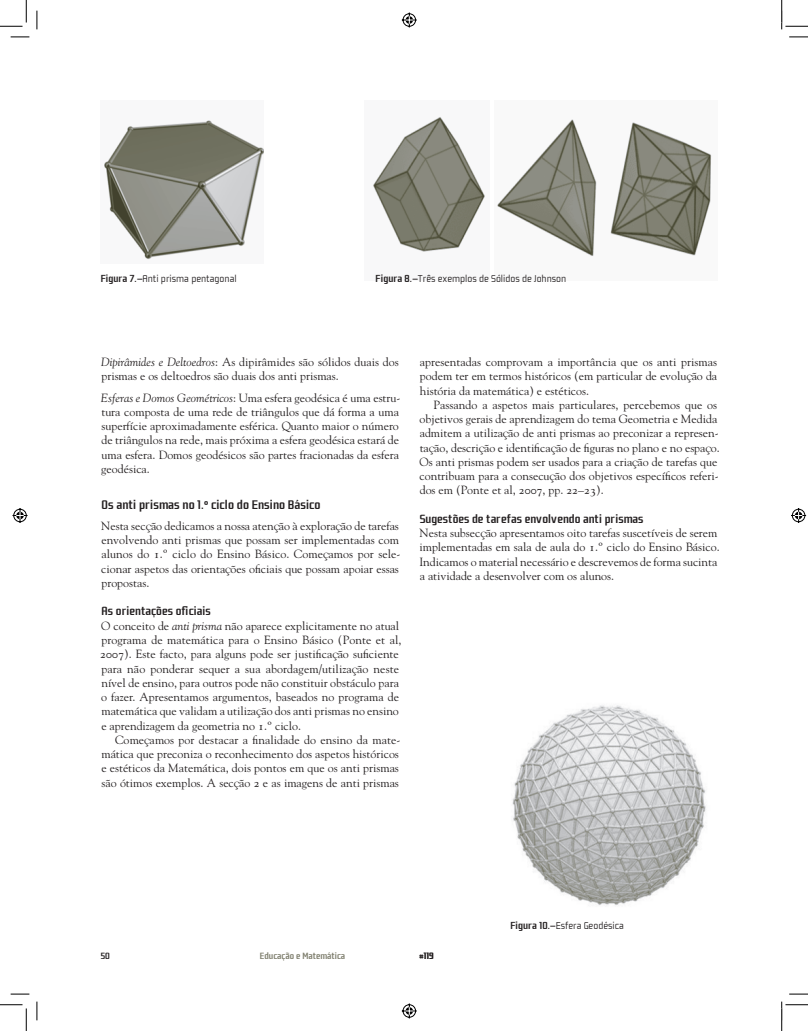
<style>
.page{position:relative;width:808px;height:1031px;background:#fff}
.page>*{position:absolute;margin:0;border:0;box-sizing:border-box;transform-origin:0 0}
.t1{font:500 13.75px "Fragma";color:#231f20}
.t2{font:500 13.12px "Fragma";color:#231f20}
.t3{font:11.88px/14.2px "Goudy Std";color:#231f20}
.t4{font:300 11.25px "Fragma";color:#231f20}
.t5{font:500 10px "Fragma";color:#7e7e6d}
.t6{font:900 10px "Fragma";color:#231f20}
.t7{font:500 10px "Fragma";color:#231f20}
.s1{font-weight:500}
.s2{font-style:italic}
</style>
<div class="page">
<img style="left:104px;top:120px;width:159px;height:140px">
<img style="left:373px;top:117px;width:112px;height:135px">
<img style="left:497px;top:119px;width:100px;height:137px">
<img style="left:610px;top:122px;width:102px;height:134px">
<img style="left:512px;top:705px;width:194px;height:201px">
<svg style="left:11px;top:36px;width:18px;height:2px"></svg>
<svg style="left:789px;top:36px;width:18px;height:2px"></svg>
<svg style="left:11px;top:993px;width:18px;height:1px"></svg>
<svg style="left:789px;top:993px;width:18px;height:1px"></svg>
<svg style="left:36px;top:11px;width:2px;height:18px"></svg>
<svg style="left:36px;top:1001px;width:2px;height:19px"></svg>
<svg style="left:0;top:0;width:27px;height:27px"></svg>
<svg style="left:0;top:1004px;width:27px;height:26px"></svg>
<svg style="left:781px;top:0;width:26px;height:29px"></svg>
<svg style="left:781px;top:1001px;width:26px;height:29px"></svg>
<svg style="left:401px;top:12px;width:16px;height:16px"></svg>
<svg style="left:401px;top:1003px;width:16px;height:16px"></svg>
<svg style="left:12px;top:508px;width:16px;height:15px"></svg>
<svg style="left:791px;top:508px;width:16px;height:15px"></svg>
<p class="t4" style="left:101px;top:273px;width:137px"><span class="s1">Figura 7.—</span>Anti prisma pentagonal</p>
<p class="t4" style="left:375px;top:273px;width:192px"><span class="s1">Figura 8.—</span>Três exemplos de Sólidos de Johnson</p>
<p class="t3" style="left:101px;top:355px;width:299px"><span class="s2">Dipirâmides e Deltoedros</span>: As dipirâmides são sólidos duais dos prismas e os deltoedros são duais dos anti prismas.</p>
<p class="t3" style="left:101px;top:391px;width:301px"><span class="s2">Esferas e Domos Geométricos</span>: Uma esfera geodésica é uma estru&shy;tura composta de uma rede de triângulos que dá forma a uma superfície aproximadamente esférica. Quanto maior o número de triângulos na rede, mais próxima a esfera geodésica estará de uma esfera. Domos geodésicos são partes fracionadas da esfera geodésica.</p>
<p class="t1" style="left:102px;top:497px;width:220px">Os anti prismas no 1.º ciclo do Ensino Básico</p>
<p class="t3" style="left:101px;top:519px;width:300px">N esta secção dedicamos a nossa atenção à exploração de tarefas envolvendo anti prismas que possam ser implementadas com alunos do 1.º ciclo do Ensino Básico. Começamos por sele&shy;cionar aspetos das orientações oficiais que possam apoiar essas propostas.</p>
<p class="t2" style="left:102px;top:604px;width:111px">As orientações oficiais</p>
<p class="t3" style="left:100px;top:619px;width:303px">O conceito de <span class="s2">anti prisma</span> não aparece explicitamente no atual programa de matemática para o Ensino Básico (Ponte et al, 2007). Este facto, para alguns pode ser justificação suficiente para não ponderar sequer a sua abordagem/utilização neste nível de ensino, para outros pode não constituir obstáculo para o fazer. Apresentamos argumentos, baseados no programa de matemática que validam a utilização dos anti prismas no ensino e aprendizagem da geometria no 1.º ciclo.</p>
<p class="t3" style="left:101px;top:733px;width:300px;text-indent:14px">Começamos por destacar a finalidade do ensino da mate&shy;mática que preconiza o reconhecimento dos aspetos históricos e estéticos da Matemática, dois pontos em que os anti prismas são ótimos exemplos. A secção 2 e as imagens de anti prismas</p>
<p class="t3" style="left:419px;top:355px;width:299px;text-align:justify">apresentadas comprovam a importância que os anti prismas podem ter em termos históricos (em particular de evolução da história da matemática) e estéticos.</p>
<p class="t3" style="left:419px;top:398px;width:301px;text-indent:14px">Passando a aspetos mais particulares, percebemos que os objetivos gerais de aprendizagem do tema Geometria e Medida admitem a utilização de anti prismas ao preconizar a represen&shy;tação, descrição e identificação de figuras no plano e no espaço.<br>Os anti prismas podem ser usados para a criação de tarefas que contribuam para a consecução dos objetivos específicos referi&shy;dos em (Ponte et al, 2007, pp. 22–23).</p>
<p class="t2" style="left:419px;top:512px;width:225px">Sugestões de tarefas envolvendo anti prismas</p>
<p class="t3" style="left:419px;top:526px;width:302px">N esta subsecção apresentamos oito tarefas suscetíveis de serem implementadas em sala de aula do 1.º ciclo do Ensino Básico.<br>Indicamos o material necessário e descrevemos de forma sucinta a atividade a desenvolver com os alunos.</p>
<p class="t4" style="left:510px;top:920px;width:115px"><span class="s1">Figura 10.—</span>Esfera Geodésica</p>
<p class="t7" style="left:101px;top:950px;width:11px">50</p>
<p class="t5" style="left:260px;top:950px;width:87px">Educação e Matemática</p>
<p class="t6" style="left:419px;top:949px;width:16px">#119</p>
</div>
